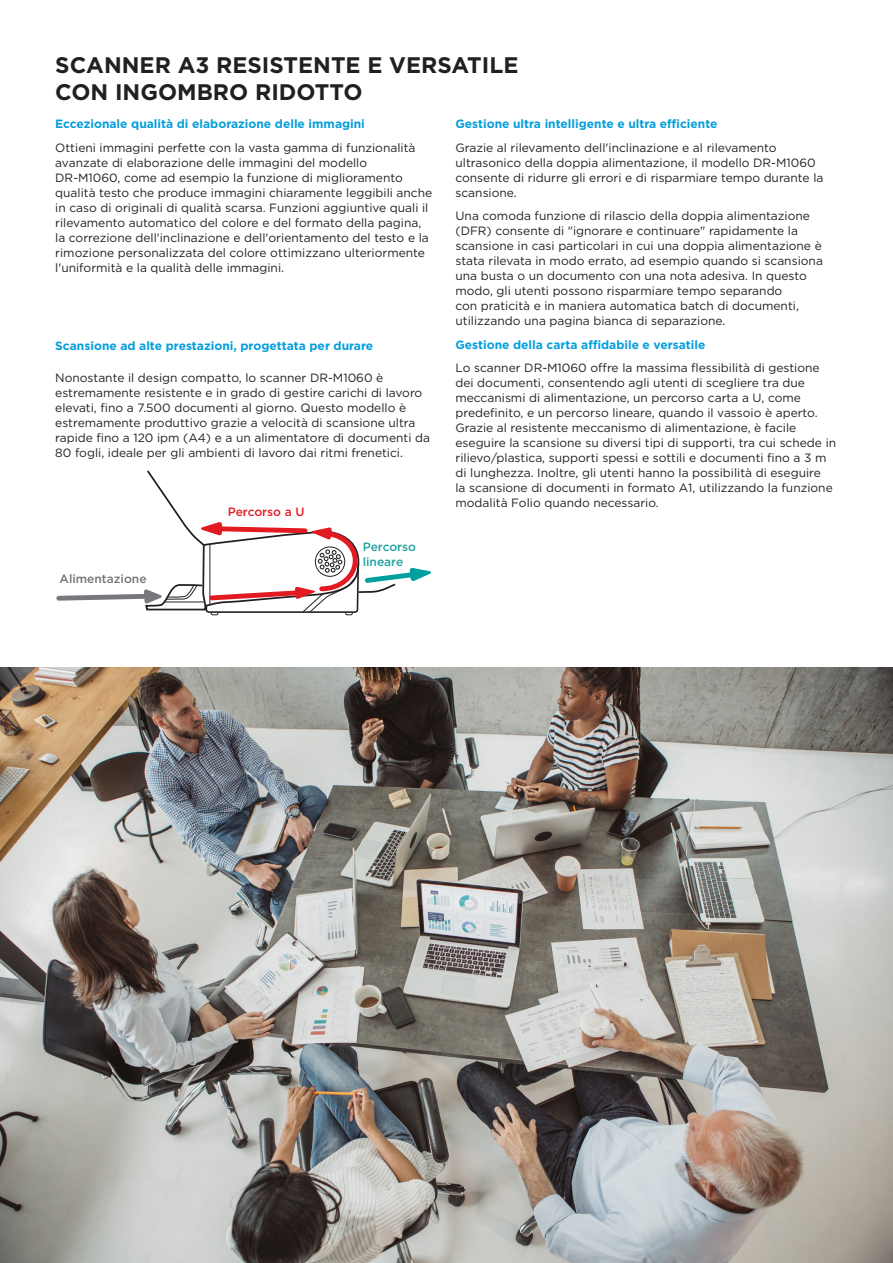
<style>
.page{position:relative;width:893px;height:1263px;background:#fff}
.page>*{position:absolute;margin:0;border:0;box-sizing:border-box;transform-origin:0 0}
.HEADER_B{font:700 22.5px/27px "Gotham";color:#231f20}
.t1{font:300 15.15px/15.1px "Denda New";color:#00a09e}
.t2{font:300 15.15px "Denda New";color:#e21a21}
.t3{font:300 15.15px "Denda New";color:#76787b}
.BODY_BULLETS{font:12px/15px "Gotham";color:#231f20}
.SUBHEAD{font:12px/15px "Gotham";color:#231f20}
.SUBHEAD-2{font:700 12px "Gotham";color:#069edb}
.BODY_BULLETS-2{font:700 12px "Gotham";color:#069edb}
.COVER_HEADER_SMALL{font:500 12px/15px "Gotham";color:#24a1a1}
.COVER_HEADER_SMALL-2{font:500 12px "Gotham";color:#727476}
.COVER_HEADER_SMALL-3{font:500 12px "Gotham";color:#e01e25}
</style>
<div class="page">
<img style="left:0;top:668px;width:893px;height:595px">
<svg style="left:56px;top:470px;width:375px;height:146px"></svg>
<div style="left:85px;top:568px;width:60px;height:22px;background:#fff"></div>
<div style="left:228px;top:500px;width:85px;height:20px;background:#fff"></div>
<div style="left:361px;top:538px;width:48px;height:30px;background:#fff"></div>
<div style="left:385px;top:541px;width:33px;height:14px;background:#fff"></div>
<p class="HEADER_B" style="left:55px;top:52px;width:465px">SCANNER A3 RESISTENTE E VERSATILE<br>CON INGOMBRO RIDOTTO</p>
<p class="SUBHEAD-2" style="left:55px;top:116px;width:311px">Eccezionale qualità di elaborazione delle immagini</p>
<p class="SUBHEAD" style="left:55px;top:140px;width:378px">Ottieni immagini perfette con la vasta gamma di funzionalità avanzate di elaborazione delle immagini del modello DR-M1060, come ad esempio la funzione di miglioramento qualità testo che produce immagini chiaramente leggibili anche in caso di originali di qualità scarsa. Funzioni aggiuntive quali il rilevamento automatico del colore e del formato della pagina, la correzione dell'inclinazione e dell'orientamento del testo e la rimozione personalizzata del colore ottimizzano ulteriormente l'uniformità e la qualità delle immagini.</p>
<p class="BODY_BULLETS-2" style="left:455px;top:116px;width:264px">Gestione ultra intelligente e ultra efficiente</p>
<p class="BODY_BULLETS" style="left:455px;top:140px;width:369px">Grazie al rilevamento dell'inclinazione e al rilevamento ultrasonico della doppia alimentazione, il modello DR-M1060 consente di ridurre gli errori e di risparmiare tempo durante la scansione.</p>
<p class="BODY_BULLETS" style="left:455px;top:208px;width:369px">Una comoda funzione di rilascio della doppia alimentazione (DFR) consente di "ignorare e continuare" rapidamente la scansione in casi particolari in cui una doppia alimentazione è stata rilevata in modo errato, ad esempio quando si scansiona una busta o un documento con una nota adesiva. In questo modo, gli utenti possono risparmiare tempo separando<br>con praticità e in maniera automatica batch di documenti, utilizzando una pagina bianca di separazione.</p>
<p class="BODY_BULLETS-2" style="left:455px;top:336px;width:251px">Gestione della carta affidabile e versatile</p>
<p class="BODY_BULLETS" style="left:455px;top:360px;width:382px">Lo scanner DR-M1060 offre la massima flessibilità di gestione dei documenti, consentendo agli utenti di scegliere tra due meccanismi di alimentazione, un percorso carta a U, come predefinito, e un percorso lineare, quando il vassoio è aperto.<br>Grazie al resistente meccanismo di alimentazione, è facile eseguire la scansione su diversi tipi di supporti, tra cui schede in rilievo/plastica, supporti spessi e sottili e documenti fino a 3 m di lunghezza. Inoltre, gli utenti hanno la possibilità di eseguire<br>la scansione di documenti in formato A1, utilizzando la funzione modalità Folio quando necessario.</p>
<p class="SUBHEAD-2" style="left:55px;top:337px;width:319px">Scansione ad alte prestazioni, progettata per durare</p>
<p class="BODY_BULLETS" style="left:55px;top:370px;width:376px">Nonostante il design compatto, lo scanner DR-M1060 è estremamente resistente e in grado di gestire carichi di lavoro elevati, fino a 7.500 documenti al giorno. Questo modello è estremamente produttivo grazie a velocità di scansione ultra rapide fino a 120 ipm (A4) e a un alimentatore di documenti da 80 fogli, ideale per gli ambienti di lavoro dai ritmi frenetici.</p>
<p class="t2" style="left:228px;top:504px;width:74px">U-Turn Path</p>
<p class="COVER_HEADER_SMALL-3" style="left:228px;top:504px;width:78px">Percorso a U</p>
<p class="t3" style="left:95px;top:571px;width:50px">Feeding</p>
<p class="COVER_HEADER_SMALL-2" style="left:60px;top:571px;width:89px">Alimentazione</p>
<p class="t1" style="left:364px;top:540px;width:48px">Straight<br>Path</p>
<p class="COVER_HEADER_SMALL" style="left:363px;top:539px;width:55px">Percorso lineare</p>
</div>
